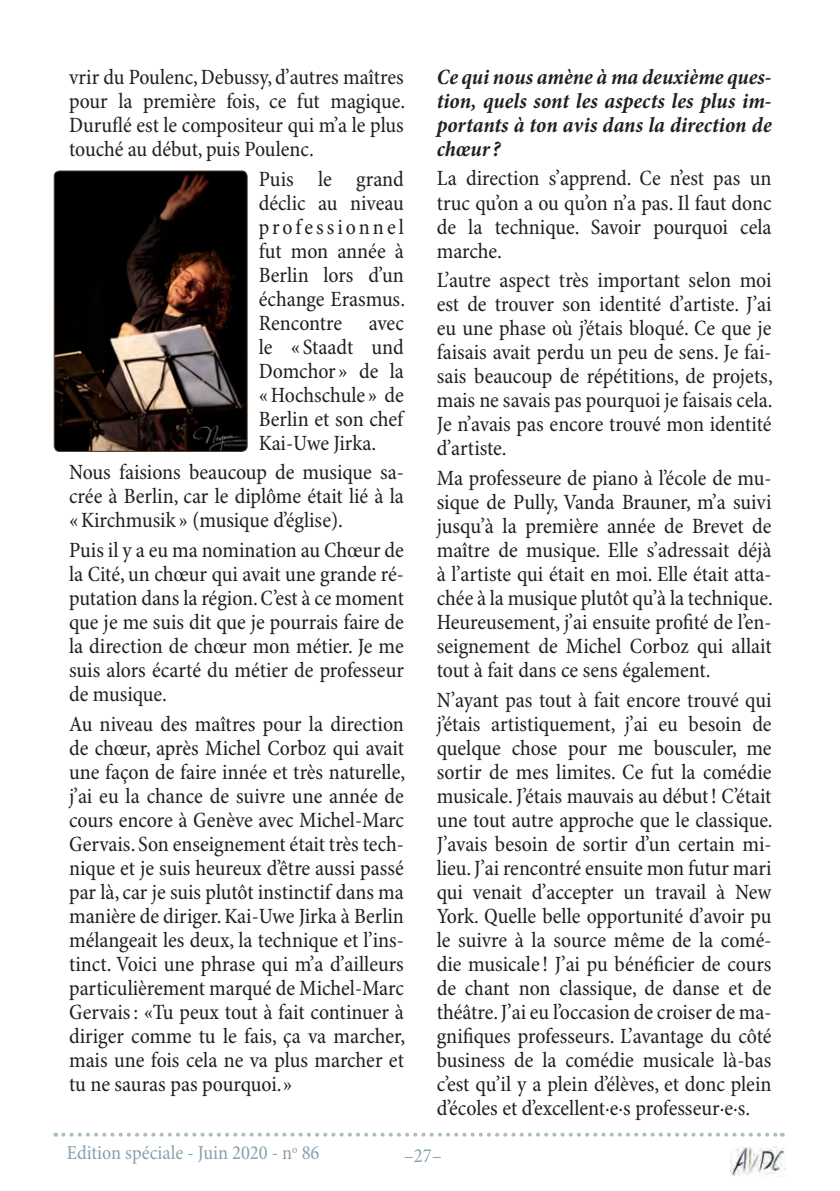
<style>
.page{position:relative;width:840px;height:1191px;background:#fff}
.page>*{position:absolute;margin:0;border:0;box-sizing:border-box;transform-origin:0 0}
.t1{font:condensed 22px/24px "Minion Pro";color:#231f20;text-align:justify}
.t2{font:italic 700 condensed 22px/24px "Minion Pro";color:#231f20;text-align:justify}
.t3{font:condensed 20px "Minion Pro";color:#88a1ae}
</style>
<div class="page">
<svg style="left:63px;top:1132px;width:719px;height:4px"></svg>
<img style="left:54px;top:171px;width:193px;height:280px">
<div style="left:54px;top:171px;width:193px;height:281px;border:1px solid #4f382d;border-radius:5px"></div>
<img style="left:730px;top:1146px;width:54px;height:30px">
<p class="t1" style="left:69px;top:66px;width:337px">vrir du Poulenc, Debussy, d’autres maîtres pour la première fois, ce fut magique.<br>Duruflé est le compositeur qui m’a le plus touché au début, puis Poulenc.</p>
<p class="t1" style="left:259px;top:167px;width:148px">Puis le grand déclic au niveau professionnel fut mon année à Berlin lors d’un échange Erasmus.<br>Rencontre avec le « Staadt und Domchor » de la «Hochschule » de Berlin et son chef Kai-Uwe Jirka.</p>
<p class="t1" style="left:69px;top:461px;width:336px">Nous faisions beaucoup de musique sa&shy;crée à Berlin, car le diplôme était lié à la «Kirchmusik » (musique d’église).</p>
<p class="t1" style="left:69px;top:539px;width:336px">Puis il y a eu ma nomination au Chœur de la Cité, un chœur qui avait une grande ré&shy;putation dans la région. C’est à ce moment que je me suis dit que je pourrais faire de la direction de chœur mon métier. Je me suis alors écarté du métier de professeur de musique.</p>
<p class="t1" style="left:69px;top:712px;width:337px">Au niveau des maîtres pour la direction de chœur, après Michel Corboz qui avait une façon de faire innée et très naturelle, j’ai eu la chance de suivre une année de cours encore à Genève avec Michel-Marc Gervais. Son enseignement était très tech&shy;nique et je suis heureux d’être aussi passé par là, car je suis plutôt instinctif dans ma manière de diriger. Kai-Uwe Jirka à Berlin mélangeait les deux, la technique et l’ins&shy;tinct. Voici une phrase qui m’a d’ailleurs particulièrement marqué de Michel-Marc Gervais: «Tu peux tout à fait continuer à diriger comme tu le fais, ça va marcher, mais une fois cela ne va plus marcher et tu ne sauras pas pourquoi.»</p>
<p class="t2" style="left:436px;top:65px;width:336px">Ce qui nous amène à ma deuxième ques&shy;tion, quels sont les aspects les plus im&shy;portants à ton avis dans la direction de chœur?</p>
<p class="t1" style="left:436px;top:167px;width:336px">La direction s’apprend. Ce n’est pas un truc qu’on a ou qu’on n’a pas. Il faut donc de la technique. Savoir pourquoi cela marche.</p>
<p class="t1" style="left:436px;top:269px;width:337px">L’autre aspect très important selon moi est de trouver son identité d’artiste. J’ai eu une phase où j’étais bloqué. Ce que je faisais avait perdu un peu de sens. Je fai&shy;sais beaucoup de répétitions, de projets, mais ne savais pas pourquoi je faisais cela.<br>Je n’avais pas encore trouvé mon identité d’artiste.</p>
<p class="t1" style="left:436px;top:467px;width:337px">Ma professeure de piano à l’école de mu&shy;sique de Pully, Vanda Brauner, m’a suivi jusqu’à la première année de Brevet de maître de musique. Elle s’adressait déjà à l’artiste qui était en moi. Elle était atta&shy;chée à la musique plutôt qu’à la technique.<br>Heureusement, j’ai ensuite profité de l’en&shy;seignement de Michel Corboz qui allait tout à fait dans ce sens également.</p>
<p class="t1" style="left:436px;top:688px;width:337px">N’ayant pas tout à fait encore trouvé qui j’étais artistiquement, j’ai eu besoin de quelque chose pour me bousculer, me sortir de mes limites. Ce fut la comédie musicale. J’étais mauvais au début! C’était une tout autre approche que le classique.<br>J’avais besoin de sortir d’un certain mi&shy;lieu. J’ai rencontré ensuite mon futur mari qui venait d’accepter un travail à New York. Quelle belle opportunité d’avoir pu le suivre à la source même de la comé&shy;die musicale! J’ai pu bénéficier de cours de chant non classique, de danse et de théâtre. J’ai eu l’occasion de croiser de ma&shy;gnifiques professeurs. L’avantage du côté business de la comédie musicale là-bas c’est qu’il y a plein d’élèves, et donc plein d’écoles et d’excellent·e·s professeur·e·s.</p>
<p class="t3" style="left:67px;top:1140px;width:254px">Edition spéciale - Juin 2020 - n<sup>o</sup> 86</p>
<p class="t3" style="left:403px;top:1143px;width:40px">–27–</p>
</div>
